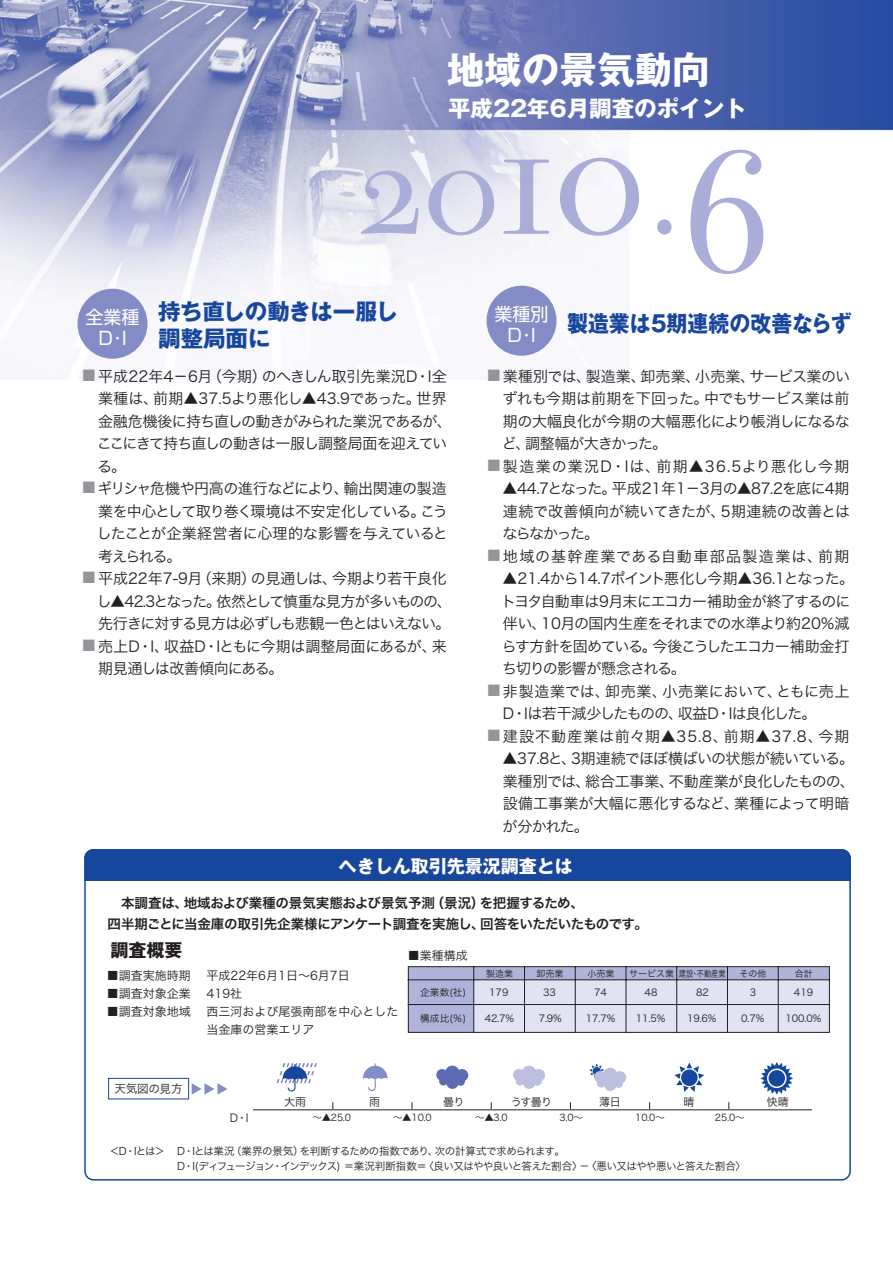
<style>
.page{position:relative;width:893px;height:1263px;background:#fff}
.page>*{position:absolute;margin:0;border:0;box-sizing:border-box;transform-origin:0 0}
.t1{font:700 37.5px "Gothic MB101";color:#fff}
.t2{font:700 22.5px/27px "Gothic MB101";color:#17469d}
.t3{font:700 22.5px "Gothic MB101";color:#fff}
.t4{font:700 22.5px "Gothic MB101";color:#17469d;scale:.93 1}
.t5{font:700 18px "Gothic MB101";color:#fff}
.t6{font:18px/21.8px "Shin Go";color:#fff;text-align:center}
.t7{font:700 18px "Gothic MB101";color:#231f20}
.t8{font:15px/22.5px "Hira Kaku DS W3";letter-spacing:-.035em;color:#231f20}
.t9{font:15px/22.5px "Hira Kaku DS W3";letter-spacing:-.055em;color:#231f20}
.t10{font:15px/22.5px "Hira Kaku DS W3";letter-spacing:-.06em;color:#231f20}
.t11{font:15px "Hira Kaku DS W3";letter-spacing:.075em;color:#231f20}
.t12{font:15px "Hira Kaku DS W3";letter-spacing:.08em;color:#231f20}
.t13{font:15px "Hira Kaku DS W3";letter-spacing:.095em;color:#231f20}
.t14{font:13.5px/21px "Hira Kaku DS W6";letter-spacing:-.025em;color:#231f20}
.t15{font:12px/18px "Hira Kaku DS W3";color:#231f20}
.t16{font:11.55px "Hira Kaku DS W3";letter-spacing:-.02em;color:#231f20}
.t17{font:10.95px "Hira Kaku DS W3";letter-spacing:-.05em;color:#231f20}
.t18{font:10.5px/15px "Hira Kaku DS W3";letter-spacing:-.06em;color:#231f20}
.t19{font:9.75px "Hira Kaku DS W3";color:#231f20}
.t20{font:9.45px "Hira Kaku DS W3";color:#231f20}
.t21{font:9px "Hira Kaku DS W3";color:#231f20}
.s1{color:#939598}
</style>
<div class="page">
<img style="left:0;top:0;width:893px;height:379px">
<div style="left:87px;top:849px;width:763px;height:32px;background:#17469d"></div>
<div style="left:84px;top:849px;width:767px;height:331px;border:2px solid #17469d;border-radius:9px"></div>
<svg style="left:407px;top:966px;width:423px;height:67px;background:#c3c4da"></svg>
<div style="left:77px;top:289px;width:70px;height:70px;background:#848cc5;border-radius:50%"></div>
<div style="left:486px;top:286px;width:70px;height:70px;background:#848cc5;border-radius:50%"></div>
<svg style="left:276px;top:1063px;width:41px;height:28px"></svg>
<svg style="left:363px;top:1063px;width:25px;height:28px"></svg>
<svg style="left:674px;top:1062px;width:30px;height:30px"></svg>
<svg style="left:436px;top:1066px;width:32px;height:23px"></svg>
<svg style="left:513px;top:1066px;width:32px;height:23px"></svg>
<svg style="left:589px;top:1063px;width:37px;height:28px"></svg>
<hr style="left:253px;top:1109px;width:559px;height:1px;background:#231f20">
<svg style="left:760px;top:1062px;width:33px;height:33px"></svg>
<svg style="left:767px;top:1068px;width:19px;height:20px"></svg>
<div style="left:768px;top:1070px;width:17px;height:16px;background:#17469d;border-radius:50%"></div>
<div style="left:108px;top:1078px;width:81px;height:21px;border:1px solid #17469d"></div>
<svg style="left:192px;top:1083px;width:35px;height:12px"></svg>
<svg style="left:361px;top:171px;width:57px;height:63px;background:#cccee5"></svg>
<svg style="left:428px;top:171px;width:66px;height:64px;background:#d2d4e8"></svg>
<svg style="left:503px;top:160px;width:46px;height:74px"></svg>
<svg style="left:560px;top:158px;width:79px;height:78px"></svg>
<svg style="left:657px;top:219px;width:14px;height:16px"></svg>
<svg style="left:690px;top:150px;width:73px;height:124px"></svg>
<h1 class="t1" style="left:447px;top:56px;width:264px">地域の景気動向</h1>
<h2 class="t3" style="left:448px;top:100px;width:300px">平成22年6月調査のポイント</h2>
<h2 class="t2" style="left:158px;top:301px;width:241px">持ち直しの動きは一服し調整局面に</h2>
<p class="t6" style="left:85px;top:308px;width:56px">全業種<br>D･I</p>
<p class="t6" style="left:494px;top:305px;width:56px">業種別<br>D･I</p>
<h2 class="t4" style="left:567px;top:315px;width:308px">製造業は5期連続の改善ならず</h2>
<p class="t8" style="left:97px;top:367px;width:357px;text-indent:-15px"><span class="s1">■</span>平成22年4－6月（今期）のへきしん取引先業況D・I全業種は、前期▲37.5より悪化し▲43.9であった。世界金融危機後に持ち直しの動きがみられた業況であるが、ここにきて持ち直しの動きは一服し調整局面を迎えている。</p>
<p class="t8" style="left:97px;top:479px;width:352px;text-align:justify;text-indent:-15px"><span class="s1">■</span>ギリシャ危機や円高の進行などにより、輸出関連の製造業を中心として取り巻く環境は不安定化している。こうしたことが企業経営者に心理的な影響を与えていると考えられる。</p>
<p class="t10" style="left:97px;top:569px;width:356px;text-indent:-15px"><span class="s1">■</span>平成22年7-9月（来期）の見通しは、今期より若干良化し▲42.3となった。依然として慎重な見方が多いものの、先行きに対する見方は必ずしも悲観一色とはいえない。</p>
<p class="t8" style="left:98px;top:637px;width:350px;text-indent:-17px"><span class="s1">■</span>売上D・I、収益D・Iともに今期は調整局面にあるが、来期見通しは改善傾向にある。</p>
<p class="t8" style="left:502px;top:367px;width:350px;text-align:justify;text-indent:-15px"><span class="s1">■</span>業種別では、製造業、卸売業、小売業、サービス業のいずれも今期は前期を下回った。中でもサービス業は前期の大幅良化が今期の大幅悪化により帳消しになるなど、調整幅が大きかった。</p>
<p class="t12" style="left:487px;top:460px;width:365px"><span class="s1">■</span>製造業の業況D・Iは、前期▲36.5より悪化し今期</p>
<p class="t8" style="left:502px;top:479px;width:349px;text-align:justify">▲44.7となった。平成21年1－3月の▲87.2を底に4期連続で改善傾向が続いてきたが、5期連続の改善とはならなかった。</p>
<p class="t13" style="left:487px;top:550px;width:365px"><span class="s1">■</span>地域の基幹産業である自動車部品製造業は、前期</p>
<p class="t9" style="left:501px;top:569px;width:354px">▲21.4から14.7ポイント悪化し今期▲36.1となった。トヨタ自動車は9月末にエコカー補助金が終了するのに伴い、10月の国内生産をそれまでの水準より約20％減らす方針を固めている。今後こうしたエコカー補助金打ち切りの影響が懸念される。</p>
<p class="t8" style="left:503px;top:682px;width:348px;text-indent:-16px"><span class="s1">■</span>非製造業では、卸売業、小売業において、ともに売上<br>D・Iは若干減少したものの、収益D・Iは良化した。</p>
<p class="t11" style="left:487px;top:730px;width:365px"><span class="s1">■</span>建設不動産業は前々期▲35.8、前期▲37.8、今期</p>
<p class="t8" style="left:503px;top:749px;width:354px">▲37.8と、3期連続でほぼ横ばいの状態が続いている。業種別では、総合工事業、不動産業が良化したものの、設備工事業が大幅に悪化するなど、業種によって明暗が分かれた。</p>
<p class="t5" style="left:339px;top:860px;width:236px">へきしん取引先景況調査とは</p>
<p class="t14" style="left:108px;top:894px;width:542px">　本調査は、地域および業種の景気実態および景気予測（景況）を把握するため、<br>四半期ごとに当金庫の取引先企業様にアンケート調査を実施し、回答をいただいたものです。</p>
<p class="t7" style="left:111px;top:943px;width:74px">調査概要</p>
<p class="t15" style="left:107px;top:968px;width:85px">■調査実施時期</p>
<p class="t15" style="left:107px;top:986px;width:85px">■調査対象企業</p>
<p class="t15" style="left:107px;top:1004px;width:85px">■調査対象地域</p>
<p class="t15" style="left:207px;top:968px;width:193px">平成22年6月1日～6月7日<br>419社<br>西三河および尾張南部を中心とした当金庫の営業エリア</p>
<p class="t15" style="left:408px;top:948px;width:61px">■業種構成</p>
<p class="t19" style="left:420px;top:988px;width:47px">企業数(社)</p>
<p class="t19" style="left:420px;top:1015px;width:47px">構成比(％)</p>
<p class="t21" style="left:486px;top:970px;width:29px">製造業</p>
<p class="t21" style="left:536px;top:970px;width:29px">卸売業</p>
<p class="t21" style="left:588px;top:970px;width:29px">小売業</p>
<p class="t21" style="left:629px;top:970px;width:98px">サービス業 建設･不動産業</p>
<p class="t21" style="left:739px;top:970px;width:29px">その他</p>
<p class="t21" style="left:795px;top:970px;width:20px">合計</p>
<p class="t19" style="left:485px;top:1015px;width:31px">42.7%</p>
<p class="t19" style="left:489px;top:988px;width:21px">179</p>
<p class="t19" style="left:645px;top:988px;width:14px">48</p>
<p class="t19" style="left:696px;top:988px;width:14px">82</p>
<p class="t19" style="left:750px;top:988px;width:8px">3</p>
<p class="t19" style="left:794px;top:988px;width:21px">419</p>
<p class="t19" style="left:543px;top:988px;width:14px">33</p>
<p class="t19" style="left:594px;top:988px;width:14px">74</p>
<p class="t19" style="left:586px;top:1015px;width:31px">17.7%</p>
<p class="t19" style="left:636px;top:1015px;width:31px">11.5%</p>
<p class="t19" style="left:687px;top:1015px;width:31px">19.6%</p>
<p class="t19" style="left:741px;top:1015px;width:25px">0.7%</p>
<p class="t19" style="left:785px;top:1015px;width:37px">100.0%</p>
<p class="t19" style="left:539px;top:1015px;width:25px">7.9%</p>
<p class="t16" style="left:114px;top:1084px;width:70px">天気図の見方</p>
<p class="t17" style="left:284px;top:1097px;width:24px">大雨</p>
<p class="t17" style="left:369px;top:1097px;width:13px">雨</p>
<p class="t17" style="left:443px;top:1097px;width:23px">曇り</p>
<p class="t17" style="left:511px;top:1097px;width:43px">うす曇り</p>
<p class="t17" style="left:599px;top:1097px;width:23px">薄日</p>
<p class="t17" style="left:683px;top:1097px;width:13px">晴</p>
<p class="t17" style="left:767px;top:1097px;width:24px">快晴</p>
<p class="t17" style="left:230px;top:1114px;width:20px">D・I</p>
<p class="t20" style="left:312px;top:1114px;width:40px">～▲25.0</p>
<p class="t20" style="left:393px;top:1114px;width:40px">～▲10.0</p>
<p class="t20" style="left:475px;top:1114px;width:34px">～▲3.0</p>
<p class="t20" style="left:559px;top:1114px;width:25px">3.0～</p>
<p class="t20" style="left:635px;top:1114px;width:31px">10.0～</p>
<p class="t20" style="left:715px;top:1114px;width:31px">25.0～</p>
<p class="t18" style="left:109px;top:1145px;width:57px">＜D・Iとは＞</p>
<p class="t18" style="left:177px;top:1145px;width:570px">D・Iとは業況（業界の景気）を判断するための指数であり、次の計算式で求められます。<br>D・I(ディフュージョン・インデックス) ＝業況判断指数＝〈良い又はやや良いと答えた割合〉－〈悪い又はやや悪いと答えた割合〉</p>
</div>
